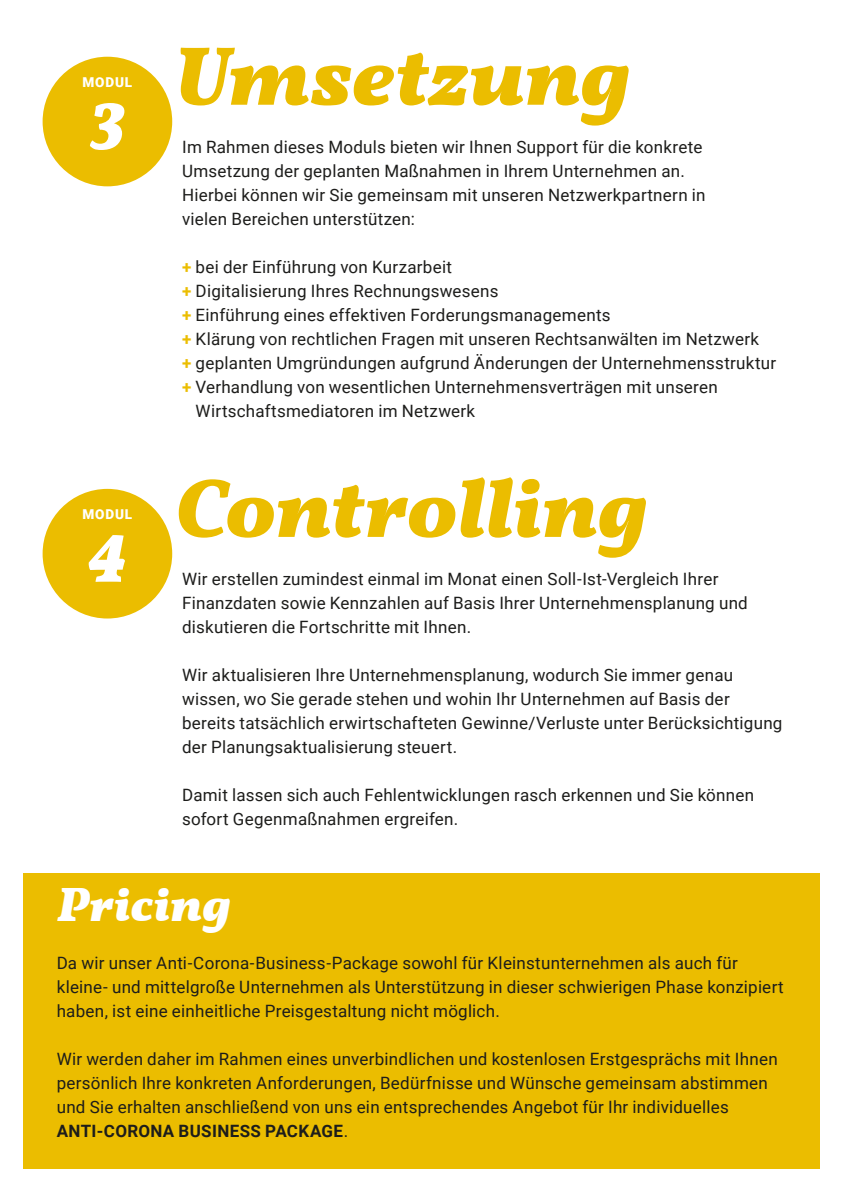
<style>
.page{position:relative;width:842px;height:1191px;background:#fff}
.page>*{position:absolute;margin:0;border:0;box-sizing:border-box;transform-origin:0 0}
.t1{font:italic 900 84px "Vollkorn";letter-spacing:-.005em;color:#ebbd00}
.t2{font:italic 900 68px "Vollkorn";color:#fff}
.t3{font:italic 900 48px "Vollkorn";letter-spacing:.005em;color:#fff}
.t4{font:17px/24px "Roboto";letter-spacing:.015em;color:#1d1d1b}
.t5{font:900 13.6px "Roboto";letter-spacing:.065em;color:#fff}
.s1{font-weight:700;color:#ebbd00}
.s2{font-weight:700}
</style>
<div class="page">
<div style="left:43px;top:57px;width:129px;height:129px;background:#ebbd00;border-radius:50%"></div>
<div style="left:43px;top:489px;width:129px;height:129px;background:#ebbd00;border-radius:50%"></div>
<div style="left:23px;top:873px;width:796px;height:295px;background:#ebbd00"></div>
<p class="t5" style="left:82px;top:73px;width:51px">MODUL</p>
<h2 class="t2" style="left:88px;top:74px;width:38px">3</h2>
<p class="t5" style="left:82px;top:505px;width:51px">MODUL</p>
<h2 class="t2" style="left:86px;top:506px;width:42px">4</h2>
<h1 class="t1" style="left:172px;top:11px;width:459px">Umsetzung</h1>
<p class="t4" style="left:182px;top:134px;width:525px">Im Rahmen dieses Moduls bieten wir Ihnen Support für die konkrete Umsetzung der geplanten Maßnahmen in Ihrem Unternehmen an.<br>Hierbei können wir Sie gemeinsam mit unseren Netzwerkpartnern in vielen Bereichen unterstützen:</p>
<p class="t4" style="left:182px;top:254px;width:271px"><span class="s1">+</span> bei der Einführung von Kurzarbeit</p>
<p class="t4" style="left:182px;top:278px;width:318px"><span class="s1">+</span> Digitalisierung Ihres Rechnungswesens</p>
<p class="t4" style="left:182px;top:302px;width:430px"><span class="s1">+</span> Einführung eines effektiven Forderungsmanagements</p>
<p class="t4" style="left:182px;top:326px;width:578px"><span class="s1">+</span> Klärung von rechtlichen Fragen mit unseren Rechtsanwälten im Netzwerk</p>
<p class="t4" style="left:182px;top:350px;width:596px"><span class="s1">+</span> geplanten Umgründungen aufgrund Änderungen der Unternehmensstruktur</p>
<p class="t4" style="left:182px;top:374px;width:537px"><span class="s1">+</span> Verhandlung von wesentlichen Unternehmensverträgen mit unseren</p>
<p class="t4" style="left:196px;top:398px;width:281px">Wirtschaftsmediatoren im Netzwerk</p>
<h1 class="t1" style="left:175px;top:443px;width:473px">Controlling</h1>
<p class="t4" style="left:182px;top:566px;width:567px">Wir erstellen zumindest einmal im Monat einen Soll-Ist-Vergleich Ihrer<br>Finanzdaten sowie Kennzahlen auf Basis Ihrer Unternehmensplanung und diskutieren die Fortschritte mit Ihnen.</p>
<p class="t4" style="left:182px;top:662px;width:602px">Wir aktualisieren Ihre Unternehmensplanung, wodurch Sie immer genau wissen, wo Sie gerade stehen und wohin Ihr Unternehmen auf Basis der bereits tatsächlich erwirtschafteten Gewinne/Verluste unter Berücksichtigung der Planungsaktualisierung steuert.</p>
<p class="t4" style="left:182px;top:782px;width:574px">Damit lassen sich auch Fehlentwicklungen rasch erkennen und Sie können sofort Gegenmaßnahmen ergreifen.</p>
<h3 class="t3" style="left:57px;top:867px;width:175px">Pricing</h3>
<p class="t4" style="left:57px;top:950px;width:729px">Da wir unser Anti-Corona-Business-Package sowohl für Kleinstunternehmen als auch für kleine- und mittelgroße Unternehmen als Unterstützung in dieser schwierigen Phase konzipiert haben, ist eine einheitliche Preisgestaltung nicht möglich.</p>
<p class="t4" style="left:57px;top:1046px;width:722px">Wir werden daher im Rahmen eines unverbindlichen und kostenlosen Erstgesprächs mit Ihnen persönlich Ihre konkreten Anforderungen, Bedürfnisse und Wünsche gemeinsam abstimmen und Sie erhalten anschließend von uns ein entsprechendes Angebot für Ihr individuelles <span class="s2">ANTI-CORONA BUSINESS PACKAGE</span>.</p>
</div>
